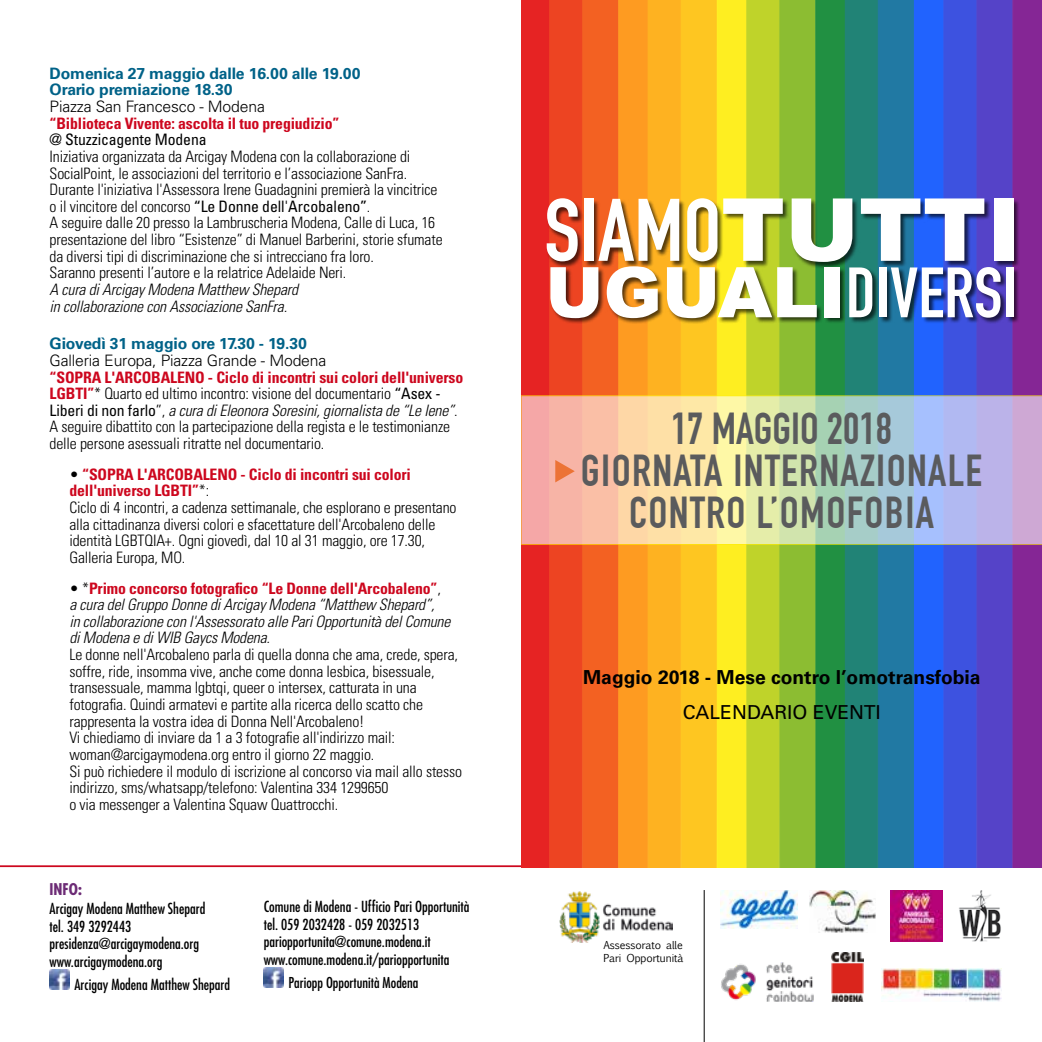
<style>
.page{position:relative;width:1042px;height:1042px;background:#fff}
.page>*{position:absolute;margin:0;border:0;box-sizing:border-box;transform-origin:0 0}
.t1{font:700 87.15px "DIN Condensed";color:#fff}
.t2{font:700 70px "DIN Condensed";color:#fff}
.t3{font:700 43.75px/42px "DIN Condensed";letter-spacing:.03em;color:#5a5b5d;text-align:center}
.t4{font:700 19.25px "Univers";color:#000}
.t5{font:19.25px "Univers";color:#000}
.t6{font:300 condensed 15.75px/16.6px "Univers";letter-spacing:-.01em;color:#000}
.t7{font:italic 300 condensed 15.75px/16.6px "Univers";letter-spacing:-.01em;color:#000}
.t8{font:700 15.75px/16.6px "Univers";letter-spacing:-.01em;color:#006288}
.t9{font:300 15.75px "Univers";letter-spacing:-.01em;color:#000}
.t10{font:700 condensed 15.75px "Univers";letter-spacing:-.01em;color:#cd071e}
.t11{font:condensed 15.75px "Univers";letter-spacing:-.01em;color:#000}
.t12{font:700 condensed 15.75px "Futura";color:#6c2b75}
.t13{font:condensed 14.88px/17.5px "Futura";color:#000}
.t14{font:condensed 14.7px "Futura";color:#000}
.t15{font:10.5px/12.2px "Euphemia UCAS";letter-spacing:-.01em;color:#000}
.s1{font-weight:400}
.s2{font-weight:700;color:#cd071e}
.s3{font-style:italic}
.s4{font-style:normal}
.s5{font-weight:700;font-style:normal;color:#cd071e}
.s6{color:#fff}
.s7{font-family:"Arial";font-weight:900}
</style>
<div class="page">
<svg style="left:914px;top:0;width:98px;height:867px;background:#3855e5"></svg>
<svg style="left:521px;top:0;width:97px;height:867px;background:#ec4322"></svg>
<svg style="left:718px;top:0;width:96px;height:867px;background:#bfd32a"></svg>
<svg style="left:816px;top:0;width:98px;height:867px;background:#21856d"></svg>
<svg style="left:619px;top:0;width:98px;height:867px;background:#feaf21"></svg>
<svg style="left:1012px;top:0;width:30px;height:867px;background:#822898"></svg>
<svg style="left:717px;top:0;width:1px;height:867px"></svg>
<svg style="left:618px;top:0;width:1px;height:867px"></svg>
<svg style="left:814px;top:0;width:1px;height:867px"></svg>
<div style="left:546px;top:199px;width:474px;height:70px;background:#000;opacity:.66"></div>
<div style="left:551px;top:267px;width:468px;height:57px;background:#000;opacity:.66"></div>
<svg style="left:521px;top:396px;width:521px;height:148px;background:#d4cdbd"></svg>
<svg style="left:549px;top:0;width:26px;height:867px;background:#e25335"></svg>
<img style="left:50px;top:969px;width:19px;height:20px">
<img style="left:264px;top:967px;width:20px;height:20px">
<hr style="left:0;top:865px;width:521px;height:2px;background:#cd071e">
<img style="left:560px;top:891px;width:112px;height:52px">
<hr style="left:704px;top:890px;width:1px;height:152px;background:#000">
<img style="left:881px;top:968px;width:121px;height:33px">
<img style="left:721px;top:962px;width:93px;height:39px">
<img style="left:891px;top:890px;width:51px;height:51px">
<img style="left:832px;top:952px;width:31px;height:49px">
<img style="left:720px;top:890px;width:77px;height:38px">
<img style="left:809px;top:890px;width:66px;height:43px">
<img style="left:959px;top:890px;width:42px;height:51px">
<p class="t8" style="left:50px;top:65px;width:312px">Domenica 27 maggio dalle 16.00 alle 19.00<br>Orario premiazione 18.30</p>
<p class="t9" style="left:50px;top:97px;width:217px">Piazza San Francesco - Modena</p>
<p class="t10" style="left:50px;top:113px;width:291px">“Biblioteca Vivente: ascolta il tuo pregiudizio”</p>
<p class="t11" style="left:50px;top:130px;width:158px">@ Stuzzicagente Modena</p>
<p class="t6" style="left:50px;top:148px;width:394px">Iniziativa organizzata da Arcigay Modena con la collaborazione di SocialPoint, le associazioni del territorio e l’associazione SanFra.<br>Durante l'iniziativa l'Assessora Irene Guadagnini premierà la vincitrice o il vincitore del concorso <span class="s1">“Le Donne dell'Arcobaleno”</span>.<br>A seguire dalle 20 presso la Lambruscheria Modena, Calle di Luca, 16 presentazione del libro “Esistenze” di Manuel Barberini, storie sfumate da diversi tipi di discriminazione che si intrecciano fra loro.<br>Saranno presenti l’autore e la relatrice Adelaide Neri.</p>
<p class="t7" style="left:50px;top:281px;width:250px">A cura di Arcigay Modena Matthew Shepard in collaborazione con Associazione SanFra.</p>
<p class="t8" style="left:50px;top:335px;width:259px">Giovedì 31 maggio ore 17.30 - 19.30</p>
<p class="t9" style="left:50px;top:351px;width:278px">Galleria Europa, Piazza Grande - Modena</p>
<p class="t6" style="left:50px;top:369px;width:415px"><span class="s2">“SOPRA L'ARCOBALENO - Ciclo di incontri sui colori dell'universo LGBTI”</span>* Quarto ed ultimo incontro: visione del documentario <span class="s1">“Asex - Liberi di non farlo</span>”, <span class="s3">a cura di Eleonora Soresini, giornalista de “Le Iene”</span>.<br>A seguire dibattito con la partecipazione della regista e le testimonianze delle persone asessuali ritratte nel documentario.</p>
<p class="t6" style="left:69px;top:466px;width:388px">• <span class="s2">“SOPRA L'ARCOBALENO - Ciclo di incontri sui colori dell'universo LGBTI”</span>*:<br>Ciclo di 4 incontri, a cadenza settimanale, che esplorano e presentano alla cittadinanza diversi colori e sfacettature dell'Arcobaleno delle identità LGBTQIA+. Ogni giovedì, dal 10 al 31 maggio, ore 17.30, Galleria Europa, MO.</p>
<p class="t7" style="left:69px;top:580px;width:382px"><span class="s4">• *</span><span class="s5">Primo concorso fotografico “Le Donne dell'Arcobaleno”</span><span class="s4">, </span>a cura del Gruppo Donne di Arcigay Modena “Matthew Shepard”,<br>in collaborazione con l'Assessorato alle Pari Opportunità del Comune di Modena e di WIB Gaycs Modena.</p>
<p class="t6" style="left:69px;top:646px;width:394px">Le donne nell'Arcobaleno parla di quella donna che ama, crede, spera, soffre, ride, insomma vive, anche come donna lesbica, bisessuale, transessuale, mamma lgbtqi, queer o intersex, catturata in una fotografia. Quindi armatevi e partite alla ricerca dello scatto che rappresenta la vostra idea di Donna Nell'Arcobaleno!<br>Vi chiediamo di inviare da 1 a 3 fotografie all'indirizzo mail: woman@arcigaymodena.org entro il giorno 22 maggio.<br>Si può richiedere il modulo di iscrizione al concorso via mail allo stesso indirizzo, sms/whatsapp/telefono: Valentina 334 1299650<br>o via messenger a Valentina Squaw Quattrocchi.</p>
<p class="t12" style="left:50px;top:879px;width:34px">INFO:</p>
<p class="t13" style="left:50px;top:900px;width:160px">Arcigay Modena Matthew Shepard tel. 349 3292443 presidenza@arcigaymodena.org <span class="s6">• </span>www.arcigaymodena.org</p>
<p class="t13" style="left:74px;top:975px;width:157px">Arcigay Modena Matthew Shepard</p>
<p class="t13" style="left:264px;top:898px;width:207px">Comune di Modena - Ufficio Pari Opportunità tel. 059 2032428 - 059 2032513 pariopportunita@comune.modena.it <span class="s6">• </span>www.comune.modena.it/pariopportunita</p>
<p class="t14" style="left:288px;top:973px;width:131px">Pariopp Opportunità Modena</p>
<h1 class="t1" style="left:544px;top:179px;width:478px">SIAMO<span class="s7">TUTTI</span></h1>
<h2 class="t2" style="left:545px;top:252px;width:473px"><span class="s7">UGUALI</span>DIVERSI</h2>
<h3 class="t3" style="left:581px;top:408px;width:403px">17 MAGGIO 2018<br>GIORNATA INTERNAZIONALE<br>CONTRO L’OMOFOBIA</h3>
<p class="t4" style="left:583px;top:666px;width:399px">Maggio 2018 - Mese contro l’omotransfobia</p>
<p class="t5" style="left:683px;top:701px;width:200px">CALENDARIO EVENTI</p>
<p class="t15" style="left:603px;top:939px;width:82px">Assessorato alle<br>Pari Opportunità</p>
</div>
